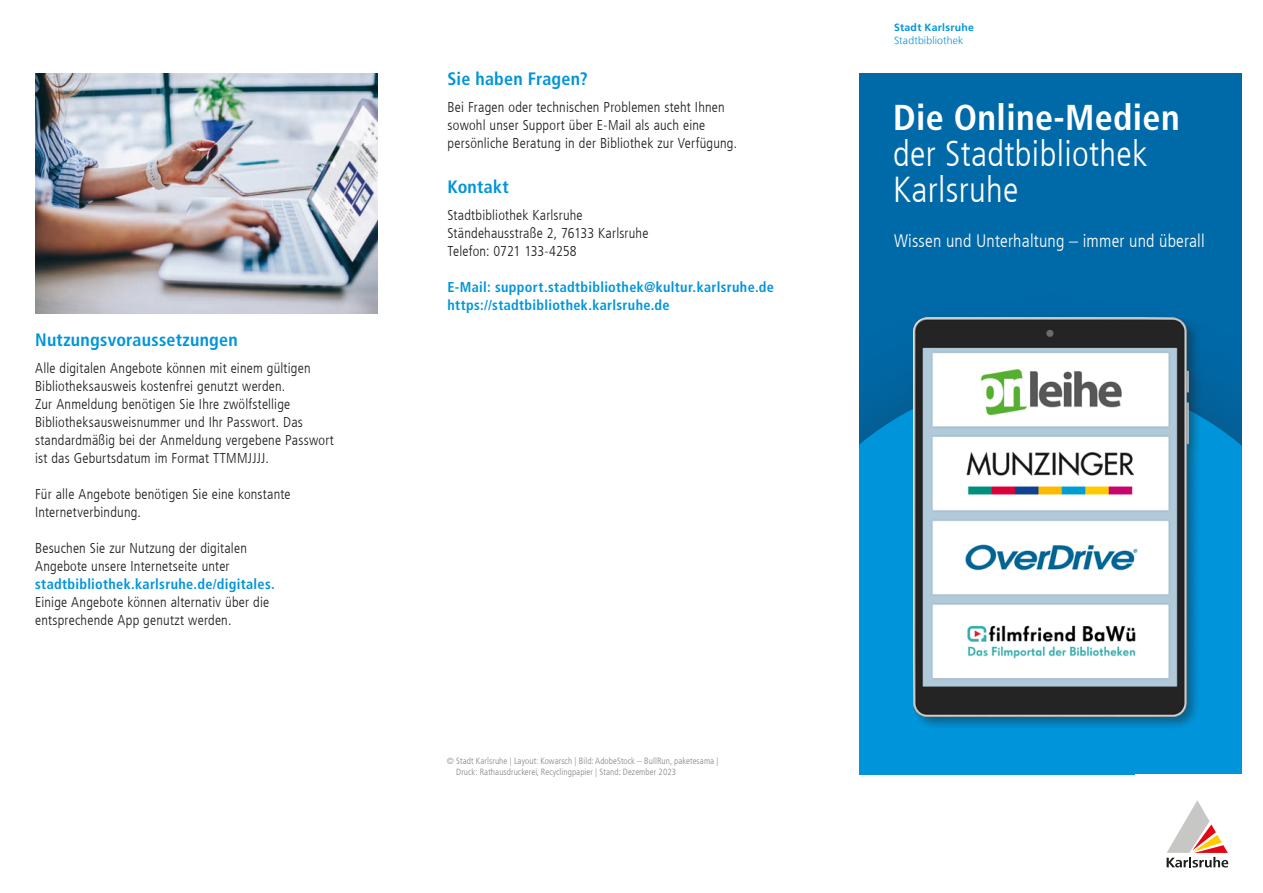
<style>
.page{position:relative;width:1263px;height:893px;background:#fff}
.page>*{position:absolute;margin:0;border:0;box-sizing:border-box;transform-origin:0 0}
.t1{font:300 condensed 36px/36px "Frutiger For Karlsruhe";letter-spacing:.01em;color:#fff}
.t2{font:700 condensed 36px "Frutiger For Karlsruhe";letter-spacing:.01em;color:#fff}
.t3{font:700 condensed 18px "Frutiger For Karlsruhe";letter-spacing:.015em;color:#0095db}
.t4{font:300 condensed 18px "Frutiger For Karlsruhe";letter-spacing:.01em;color:#fff}
.t5{font:300 condensed 14.25px/18px "Frutiger For Karlsruhe";letter-spacing:.015em;color:#1d1d1b}
.t6{font:700 condensed 14.25px/18px "Frutiger For Karlsruhe";letter-spacing:.02em;color:#0095db}
.t7{font:300 10.5px "Frutiger For Karlsruhe";letter-spacing:.01em;color:#0095db}
.t8{font:700 10.5px "Frutiger For Karlsruhe";letter-spacing:.025em;color:#0095db}
.t9{font:300 condensed 9px/10.8px "Frutiger For Karlsruhe";letter-spacing:.01em;color:#878787}
</style>
<div class="page">
<div style="left:859px;top:73px;width:383px;height:702px;background:#0069a8"></div>
<svg style="left:859px;top:382px;width:383px;height:393px;background:#0090d5"></svg>
<div style="left:911px;top:315px;width:291px;height:416px;background:#1d1d1b;opacity:.42"></div>
<img style="left:914px;top:318px;width:275px;height:399px">
<svg style="left:1166px;top:800px;width:62px;height:67px"></svg>
<img style="left:35px;top:73px;width:342px;height:240px">
<p class="t3" style="left:35px;top:329px;width:204px">Nutzungsvoraussetzungen</p>
<p class="t5" style="left:35px;top:359px;width:300px">Alle digitalen Angebote können mit einem gültigen Bibliotheksausweis kostenfrei genutzt werden.<br>Zur Anmeldung benötigen Sie Ihre zwölfstellige Bibliotheksausweisnummer und Ihr Passwort. Das standardmäßig bei der Anmeldung vergebene Passwort ist das Geburtsdatum im Format TTMMJJJJ.</p>
<p class="t5" style="left:35px;top:485px;width:257px">Für alle Angebote benötigen Sie eine konstante<br>Internetverbindung.</p>
<p class="t5" style="left:35px;top:539px;width:213px">Besuchen Sie zur Nutzung der digitalen<br>Angebote unsere Internetseite unter</p>
<p class="t6" style="left:35px;top:575px;width:241px">stadtbibliothek.karlsruhe.de/digitales.</p>
<p class="t5" style="left:35px;top:593px;width:236px">Einige Angebote können alternativ über die entsprechende App genutzt werden.</p>
<p class="t3" style="left:448px;top:68px;width:142px">Sie haben Fragen?</p>
<p class="t5" style="left:448px;top:98px;width:291px">Bei Fragen oder technischen Problemen steht Ihnen sowohl unser Support über E-Mail als auch eine persönliche Beratung in der Bibliothek zur Verfügung.</p>
<p class="t3" style="left:448px;top:176px;width:63px">Kontakt</p>
<p class="t5" style="left:448px;top:206px;width:202px">Stadtbibliothek Karlsruhe<br>Ständehausstraße 2, 76133 Karlsruhe<br>Telefon: 0721 133-4258</p>
<p class="t6" style="left:448px;top:278px;width:328px">E-Mail: support.stadtbibliothek@kultur.karlsruhe.de https://stadtbibliothek.karlsruhe.de</p>
<p class="t9" style="left:456px;top:755px;width:264px;text-indent:-10px">© Stadt Karlsruhe | Layout: Kowarsch | Bild: AdobeStock – BullRun, paketesama |<br>Druck: Rathausdruckerei, Recyclingpapier | Stand: Dezember 2023</p>
<p class="t8" style="left:894px;top:21px;width:81px">Stadt Karlsruhe</p>
<p class="t7" style="left:894px;top:34px;width:71px">Stadtbibliothek</p>
<h1 class="t2" style="left:893px;top:96px;width:288px">Die Online-Medien</h1>
<h1 class="t1" style="left:893px;top:136px;width:256px">der Stadtbibliothek<br>Karlsruhe</h1>
<p class="t4" style="left:894px;top:230px;width:312px">Wissen und Unterhaltung – immer und überall</p>
</div>
